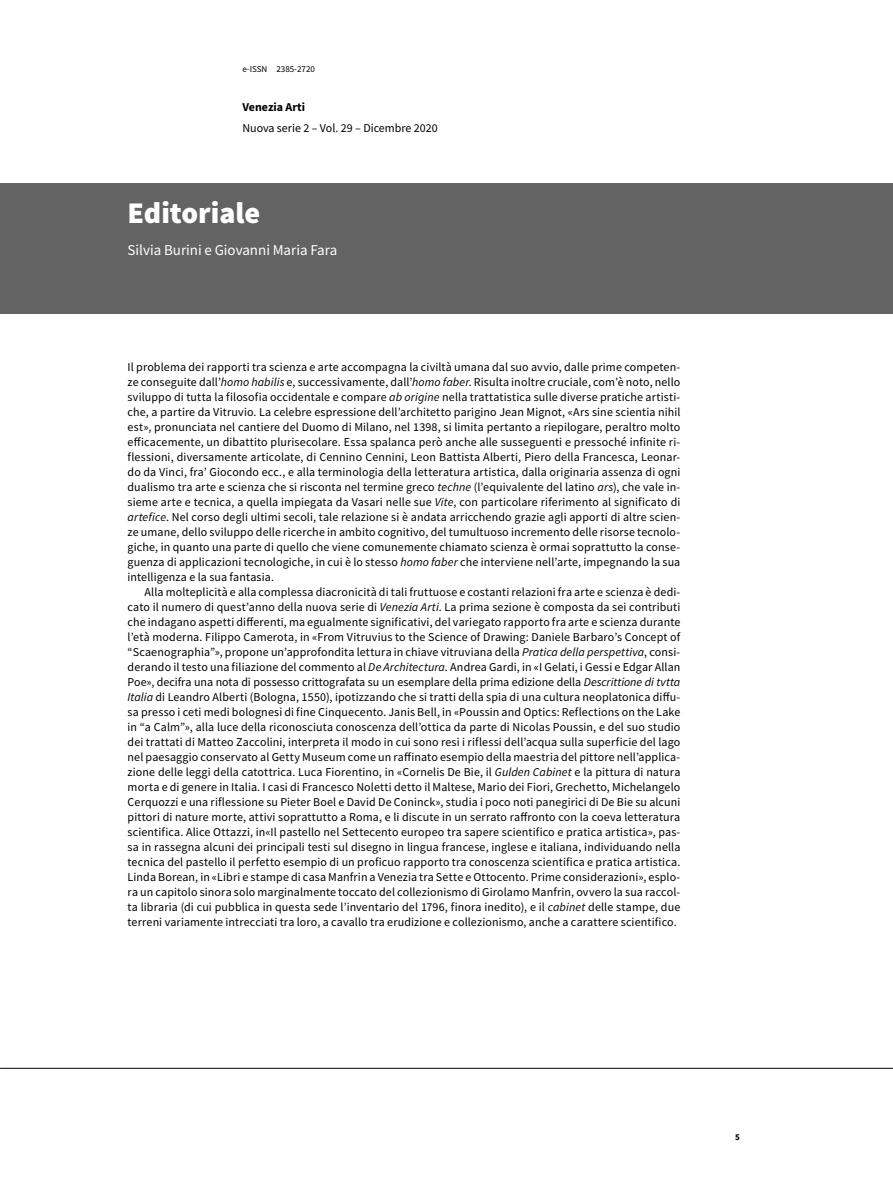
<style>
.page{position:relative;width:893px;height:1191px;background:#fff}
.page>*{position:absolute;margin:0;border:0;box-sizing:border-box;transform-origin:0 0}
.t1{font:900 30px "Source Sans Pro";color:#fff}
.t2{font:15px "Source Sans Pro";color:#fff}
.t3{font:12px/15px "Source Sans Pro";letter-spacing:.01em;color:#000;text-align:justify}
.t4{font:700 12px "Source Sans Pro";color:#000}
.t5{font:9px "Source Sans Pro";color:#000}
.t6{font:700 9px "Source Sans Pro";color:#000}
.s1{font-style:italic}
</style>
<div class="page">
<hr style="left:0;top:1068px;width:893px;height:1px;background:#000">
<div style="left:0;top:184px;width:893px;height:130px;background:#646363"></div>
<p class="t5" style="left:242px;top:63px;width:74px">e-ISSN 2385-2720</p>
<p class="t4" style="left:242px;top:99px;width:64px">Venezia Arti</p>
<p class="t3" style="left:242px;top:121px;width:197px">Nuova serie 2 – Vol. 29 – Dicembre 2020</p>
<h1 class="t1" style="left:128px;top:192px;width:134px">Editoriale</h1>
<p class="t2" style="left:128px;top:241px;width:211px">Silvia Burini e Giovanni Maria Fara</p>
<p class="t3" style="left:128px;top:359px;width:554px">Il problema dei rapporti tra scienza e arte accompagna la civiltà umana dal suo avvio, dalle prime competen&shy;ze conseguite dall’<span class="s1">homo habilis</span> e, successivamente, dall’<span class="s1">homo faber</span>. Risulta inoltre cruciale, com’è noto, nello sviluppo di tutta la filosofia occidentale e compare <span class="s1">ab origine</span> nella trattatistica sulle diverse pratiche artisti&shy;che, a partire da Vitruvio. La celebre espressione dell’architetto parigino Jean Mignot, «Ars sine scientia nihil est», pronunciata nel cantiere del Duomo di Milano, nel 1398, si limita pertanto a riepilogare, peraltro molto efficacemente, un dibattito plurisecolare. Essa spalanca però anche alle susseguenti e pressoché infinite ri&shy;flessioni, diversamente articolate, di Cennino Cennini, Leon Battista Alberti, Piero della Francesca, Leonar&shy;do da Vinci, fra’ Giocondo ecc., e alla terminologia della letteratura artistica, dalla originaria assenza di ogni dualismo tra arte e scienza che si risconta nel termine greco <span class="s1">techne</span> (l’equivalente del latino <span class="s1">ars</span>), che vale in&shy;sieme arte e tecnica, a quella impiegata da Vasari nelle sue <span class="s1">Vite</span>, con particolare riferimento al significato di <span class="s1">artefice</span>. Nel corso degli ultimi secoli, tale relazione si è andata arricchendo grazie agli apporti di altre scien&shy;ze umane, dello sviluppo delle ricerche in ambito cognitivo, del tumultuoso incremento delle risorse tecnolo&shy;giche, in quanto una parte di quello che viene comunemente chiamato scienza è ormai soprattutto la conse&shy;guenza di applicazioni tecnologiche, in cui è lo stesso <span class="s1">homo faber</span> che interviene nell’arte, impegnando la sua intelligenza e la sua fantasia.</p>
<p class="t3" style="left:128px;top:584px;width:554px;text-indent:17px">Alla molteplicità e alla complessa diacronicità di tali fruttuose e costanti relazioni fra arte e scienza è dedi&shy;cato il numero di quest’anno della nuova serie di <span class="s1">Venezia Arti</span>. La prima sezione è composta da sei contributi che indagano aspetti differenti, ma egualmente significativi, del variegato rapporto fra arte e scienza durante l’età moderna. Filippo Camerota, in «From Vitruvius to the Science of Drawing: Daniele Barbaro’s Concept of “Scaenographia”», propone un’approfondita lettura in chiave vitruviana della <span class="s1">Pratica della perspettiva</span>, consi&shy;derando il testo una filiazione del commento al <span class="s1">De Architectura</span>. Andrea Gardi, in «I Gelati, i Gessi e Edgar Allan Poe», decifra una nota di possesso crittografata su un esemplare della prima edizione della <span class="s1">Descrittione di tvtta Italia</span> di Leandro Alberti (Bologna, 1550), ipotizzando che si tratti della spia di una cultura neoplatonica diffu&shy;sa presso i ceti medi bolognesi di fine Cinquecento. Janis Bell, in «Poussin and Optics: Reflections on the Lake in “a Calm”», alla luce della riconosciuta conoscenza dell’ottica da parte di Nicolas Poussin, e del suo studio dei trattati di Matteo Zaccolini, interpreta il modo in cui sono resi i riflessi dell’acqua sulla superficie del lago nel paesaggio conservato al Getty Museum come un raffinato esempio della maestria del pittore nell’applica&shy;zione delle leggi della catottrica. Luca Fiorentino, in «Cornelis De Bie, il <span class="s1">Gulden Cabinet</span> e la pittura di natura morta e di genere in Italia. I casi di Francesco Noletti detto il Maltese, Mario dei Fiori, Grechetto, Michelangelo Cerquozzi e una riflessione su Pieter Boel e David De Coninck», studia i poco noti panegirici di De Bie su alcuni pittori di nature morte, attivi soprattutto a Roma, e li discute in un serrato raffronto con la coeva letteratura scientifica. Alice Ottazzi, in«Il pastello nel Settecento europeo tra sapere scientifico e pratica artistica», pas&shy;sa in rassegna alcuni dei principali testi sul disegno in lingua francese, inglese e italiana, individuando nella tecnica del pastello il perfetto esempio di un proficuo rapporto tra conoscenza scientifica e pratica artistica.<br>Linda Borean, in «Libri e stampe di casa Manfrin a Venezia tra Sette e Ottocento. Prime considerazioni», esplo&shy;ra un capitolo sinora solo marginalmente toccato del collezionismo di Girolamo Manfrin, ovvero la sua raccol&shy;ta libraria (di cui pubblica in questa sede l’inventario del 1796, finora inedito), e il <span class="s1">cabinet</span> delle stampe, due terreni variamente intrecciati tra loro, a cavallo tra erudizione e collezionismo, anche a carattere scientifico.</p>
<p class="t6" style="left:735px;top:1131px;width:6px">5</p>
</div>
